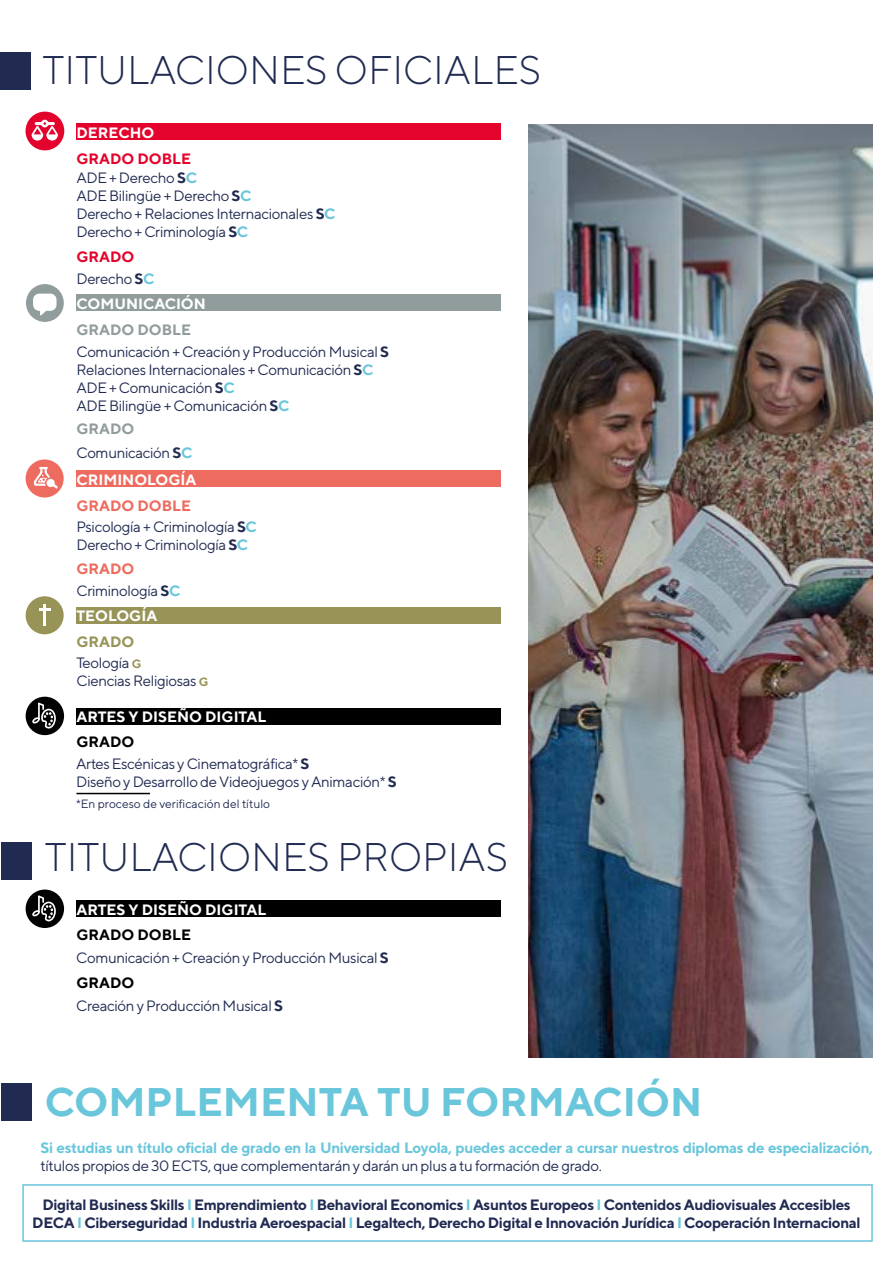
<style>
.page{position:relative;width:893px;height:1263px;background:#fff}
.page>*{position:absolute;margin:0;border:0;box-sizing:border-box;transform-origin:0 0}
.t1{font:300 39.9px "TT Norms";color:#212b52}
.t2{font:700 39.9px "TT Norms";color:#69c6db}
.t3{font:15px/18px "TT Norms";letter-spacing:-.025em;color:#212b52}
.t4{font:700 15px/18px "TT Norms";letter-spacing:-.025em;color:#212b52;text-align:center}
.t5{font:700 15px "TT Norms";letter-spacing:-.025em;color:#69c6db}
.t6{font:700 15px "TT Norms";color:#fff}
.t7{font:700 15px "TT Norms";color:#000}
.t8{font:700 15px "TT Norms";color:#e4032c}
.t9{font:700 15px "TT Norms";color:#919c9c}
.t10{font:700 15px "TT Norms";color:#ed6b5f}
.t11{font:700 15px "TT Norms";color:#989458}
.t12{font:12px "TT Norms";color:#212b52}
.s1{font-weight:700}
.s2{font-weight:700;color:#69c6db}
.s3{font-weight:700;font-size:12px;color:#989458}
.s4{color:#69c6db}
</style>
<div class="page">
<div style="left:0;top:52px;width:30px;height:38px;background:#212b52"></div>
<div style="left:76px;top:123px;width:424px;height:17px;background:#e4032c"></div>
<div style="left:76px;top:295px;width:424px;height:16px;background:#919c9c"></div>
<div style="left:76px;top:470px;width:424px;height:17px;background:#ed6b5f"></div>
<div style="left:76px;top:607px;width:424px;height:17px;background:#989458"></div>
<div style="left:76px;top:900px;width:424px;height:17px;background:#000"></div>
<div style="left:76px;top:708px;width:424px;height:16px;background:#000"></div>
<div style="left:1px;top:842px;width:30px;height:38px;background:#212b52"></div>
<div style="left:1px;top:1083px;width:30px;height:37px;background:#212b52"></div>
<div style="left:22px;top:1184px;width:851px;height:58px;border:2px solid #69c6db"></div>
<img style="left:528px;top:124px;width:345px;height:933px">
<hr style="left:76px;top:793px;width:74px;height:1px;background:#000">
<div style="left:26px;top:112px;width:38px;height:38px;background:#e4032c;border-radius:50%"></div>
<svg style="left:32px;top:120px;width:26px;height:21px"></svg>
<div style="left:26px;top:284px;width:38px;height:38px;background:#919c9c;border-radius:50%"></div>
<svg style="left:33px;top:294px;width:24px;height:21px"></svg>
<div style="left:26px;top:459px;width:38px;height:38px;background:#ed6b5f;border-radius:50%"></div>
<svg style="left:34px;top:467px;width:24px;height:22px"></svg>
<div style="left:26px;top:889px;width:38px;height:39px;background:#020203;border-radius:50%"></div>
<svg style="left:32px;top:895px;width:24px;height:26px"></svg>
<div style="left:26px;top:697px;width:38px;height:38px;background:#020203;border-radius:50%"></div>
<svg style="left:32px;top:703px;width:24px;height:25px"></svg>
<div style="left:26px;top:596px;width:38px;height:38px;background:#989458;border-radius:50%"></div>
<hr style="left:43px;top:604px;width:3px;height:22px;background:#fff">
<svg style="left:39px;top:608px;width:11px;height:3px"></svg>
<h1 class="t1" style="left:43px;top:46px;width:500px">TITULACIONES OFICIALES</h1>
<p class="t6" style="left:76px;top:123px;width:79px">DERECHO</p>
<p class="t8" style="left:76px;top:149px;width:116px">GRADO DOBLE</p>
<p class="t3" style="left:76px;top:169px;width:261px">ADE + Derecho <span class="s1">S</span><span class="s2">C<br></span>ADE Bilingüe + Derecho <span class="s1">S</span><span class="s2">C<br></span>Derecho + Relaciones Internacionales <span class="s1">S</span><span class="s2">C<br></span>Derecho + Criminología <span class="s1">S</span><span class="s2">C</span></p>
<p class="t8" style="left:76px;top:248px;width:60px">GRADO</p>
<p class="t3" style="left:76px;top:269px;width:80px">Derecho <span class="s1">S</span><span class="s2">C</span></p>
<p class="t6" style="left:76px;top:294px;width:131px">COMUNICACIÓN</p>
<p class="t9" style="left:76px;top:320px;width:116px">GRADO DOBLE</p>
<p class="t3" style="left:76px;top:343px;width:314px">Comunicación + Creación y Producción Musical <span class="s1">S </span>Relaciones Internacionales + Comunicación <span class="s1">S</span><span class="s2">C </span>ADE + Comunicación <span class="s1">S</span><span class="s2">C<br></span>ADE Bilingüe + Comunicación <span class="s1">S</span><span class="s2">C</span></p>
<p class="t9" style="left:76px;top:419px;width:60px">GRADO</p>
<p class="t3" style="left:76px;top:443px;width:117px">Comunicación <span class="s1">S</span><span class="s2">C</span></p>
<p class="t6" style="left:76px;top:470px;width:121px">CRIMINOLOGÍA</p>
<p class="t10" style="left:76px;top:496px;width:116px">GRADO DOBLE</p>
<p class="t3" style="left:76px;top:517px;width:182px">Psicología + Criminología <span class="s1">S</span><span class="s2">C<br></span>Derecho + Criminología <span class="s1">S</span><span class="s2">C</span></p>
<p class="t10" style="left:76px;top:559px;width:60px">GRADO</p>
<p class="t3" style="left:76px;top:581px;width:105px">Criminología <span class="s1">S</span><span class="s2">C</span></p>
<p class="t6" style="left:76px;top:607px;width:82px">TEOLOGÍA</p>
<p class="t11" style="left:76px;top:632px;width:60px">GRADO</p>
<p class="t3" style="left:76px;top:653px;width:134px">Teología <span class="s3">G<br></span>Ciencias Religiosas <span class="s3">G</span></p>
<p class="t6" style="left:76px;top:707px;width:191px">ARTES Y DISEÑO DIGITAL</p>
<p class="t7" style="left:76px;top:733px;width:60px">GRADO</p>
<p class="t3" style="left:76px;top:754px;width:322px">Artes Escénicas y Cinematográfica* <span class="s1">S<br></span>Diseño y Desarrollo de Videojuegos y Animación* <span class="s1">S</span></p>
<p class="t12" style="left:76px;top:796px;width:196px">*En proceso de verificación del título</p>
<h1 class="t1" style="left:45px;top:833px;width:465px">TITULACIONES PROPIAS</h1>
<p class="t6" style="left:76px;top:900px;width:191px">ARTES Y DISEÑO DIGITAL</p>
<p class="t7" style="left:76px;top:925px;width:116px">GRADO DOBLE</p>
<p class="t7" style="left:76px;top:973px;width:60px">GRADO</p>
<p class="t3" style="left:76px;top:948px;width:314px">Comunicación + Creación y Producción Musical <span class="s1">S</span></p>
<p class="t3" style="left:76px;top:996px;width:208px">Creación y Producción Musical <span class="s1">S</span></p>
<h1 class="t2" style="left:45px;top:1077px;width:659px">COMPLEMENTA TU FORMACIÓN</h1>
<p class="t5" style="left:40px;top:1138px;width:834px">Si estudias un título oficial de grado en la Universidad Loyola, puedes acceder a cursar nuestros diplomas de especialización,</p>
<p class="t3" style="left:40px;top:1156px;width:563px">títulos propios de 30 ECTS, que complementarán y darán un plus a tu formación de grado.</p>
<p class="t4" style="left:32px;top:1195px;width:830px">Digital Business Skills <span class="s4">I</span> Emprendimiento <span class="s4">I</span> Behavioral Economics <span class="s4">I</span> Asuntos Europeos <span class="s4">I</span> Contenidos Audiovisuales Accesibles<br>DECA <span class="s4">I</span> Ciberseguridad <span class="s4">I</span> Industria Aeroespacial <span class="s4">I</span> Legaltech, Derecho Digital e Innovación Jurídica <span class="s4">I</span> Cooperación Internacional</p>
</div>
